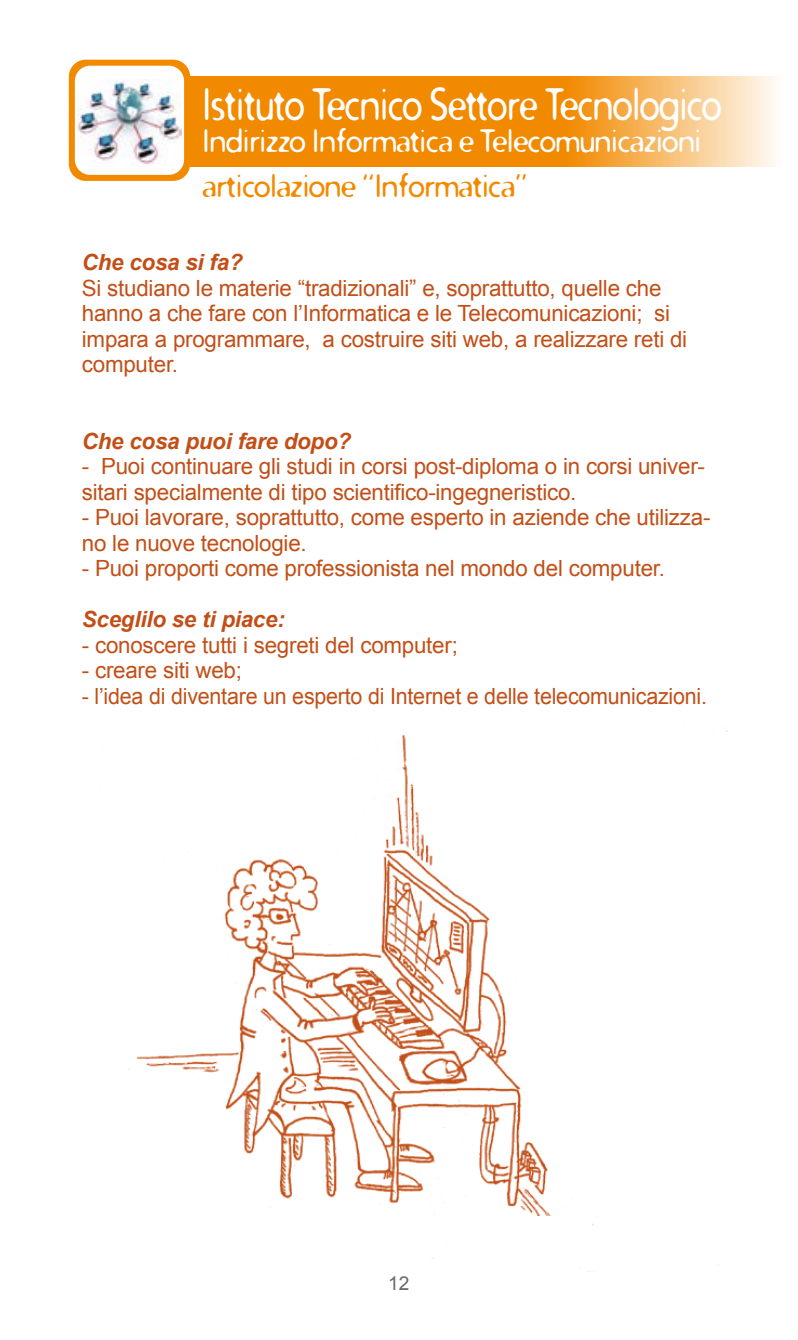
<style>
.page{position:relative;width:798px;height:1340px;background:#fff}
.page>*{position:absolute;margin:0;border:0;box-sizing:border-box;transform-origin:0 0}
.t1{font:44.55px "Distro";color:#fff;scale:.81 1}
.t2{font:31.95px "Distro";color:#fff;scale:.93 1}
.t3{font:31.95px "Distro";color:#f28a00;scale:.93 1}
.t4{font:22.28px/25.4px "Arial";letter-spacing:-.01em;color:#c24f17}
.t5{font:22.28px "Arial";letter-spacing:-.01em;color:#c24f17;scale:.96 1}
.t6{font:italic 700 22.28px "Arial";letter-spacing:-.01em;color:#c24f17}
.t7{font:19.12px "Arial";color:#6a696b}
</style>
<div class="page">
<svg style="left:190px;top:77px;width:587px;height:90px;background:#f49e2b"></svg>
<div style="left:69px;top:60px;width:121px;height:121px;background:#f28a00;border-radius:17px"></div>
<div style="left:75px;top:66px;width:109px;height:109px;background:#fff;border-radius:15px"></div>
<img style="left:78px;top:79px;width:104px;height:86px">
<img style="left:128px;top:730px;width:600px;height:536px">
<div style="left:463px;top:1216px;width:120px;height:46px;background:#fff"></div>
<h1 class="t1" style="left:202px;top:76px;width:641px">Istituto Tecnico Settore Tecnologico</h1>
<h2 class="t2" style="left:202px;top:121px;width:537px">Indirizzo Informatica e Telecomunicazioni</h2>
<h2 class="t3" style="left:202px;top:165px;width:351px">articolazione “Informatica”</h2>
<p class="t6" style="left:82px;top:248px;width:162px">Che cosa si fa?</p>
<p class="t4" style="left:82px;top:275px;width:606px">Si studiano le materie “tradizionali” e, soprattutto, quelle che hanno a che fare con l’Informatica e le Telecomunicazioni; si impara a programmare, a costruire siti web, a realizzare reti di computer.</p>
<p class="t6" style="left:82px;top:426px;width:271px">Che cosa puoi fare dopo?</p>
<p class="t4" style="left:82px;top:454px;width:624px">- Puoi continuare gli studi in corsi post-diploma o in corsi univer&shy;sitari specialmente di tipo scientifico-ingegneristico.</p>
<p class="t4" style="left:82px;top:505px;width:630px">- Puoi lavorare, soprattutto, come esperto in aziende che utilizza&shy;no le nuove tecnologie.</p>
<p class="t4" style="left:82px;top:556px;width:584px">- Puoi proporti come professionista nel mondo del computer.</p>
<p class="t6" style="left:82px;top:605px;width:204px">Sceglilo se ti piace:</p>
<p class="t4" style="left:82px;top:632px;width:377px">- conoscere tutti i segreti del computer;</p>
<p class="t4" style="left:82px;top:658px;width:161px">- creare siti web;</p>
<p class="t5" style="left:82px;top:681px;width:652px">- l’idea di diventare un esperto di Internet e delle telecomunicazioni.</p>
<p class="t7" style="left:388px;top:1270px;width:23px">12</p>
</div>
